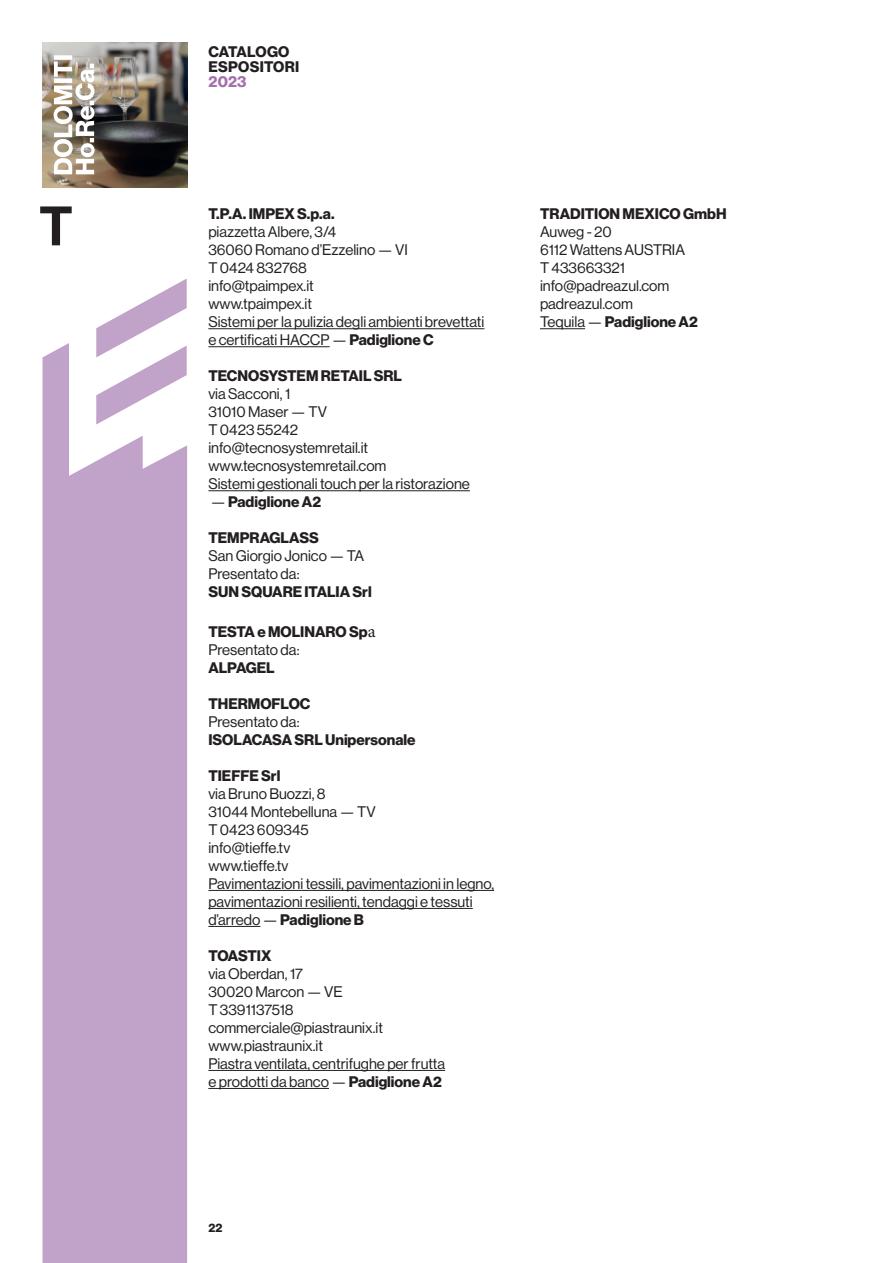
<style>
.page{position:relative;width:893px;height:1263px;background:#fff}
.page>*{position:absolute;margin:0;border:0;box-sizing:border-box;transform-origin:0 0}
.t1{font:700 54px "Helvetica";color:#231f20}
.t2{font:15px "Neue Haas Grotesk Display";color:#231f20}
.t3{font:700 15px/15px "Neue Haas Grotesk Display";color:#231f20}
.t4{font:700 15px "Neue Haas Grotesk Display";letter-spacing:-.02em;color:#231f20}
.t5{font:700 15px "Neue Haas Grotesk Display";color:#a372ab}
.t6{font:700 12px "Neue Haas Grotesk Display";color:#231f20}
.s1{font-weight:700}
.s2{font-weight:400}
.s3{font-family:"Minion Pro";font-weight:400;font-size:18px}
</style>
<div class="page">
<img style="left:43px;top:43px;width:144px;height:144px">
<svg style="left:43px;top:279px;width:144px;height:984px;fill:#c1a2c8"></svg>
<svg style="left:54px;top:55px;width:41px;height:119px"></svg>
<hr style="left:540px;top:328px;width:45px;height:1px;background:#231f20">
<hr style="left:208px;top:328px;width:276px;height:1px;background:#231f20">
<hr style="left:208px;top:346px;width:122px;height:1px;background:#231f20">
<hr style="left:208px;top:490px;width:262px;height:1px;background:#231f20">
<hr style="left:208px;top:890px;width:286px;height:1px;background:#231f20">
<hr style="left:208px;top:908px;width:265px;height:1px;background:#231f20">
<hr style="left:208px;top:926px;width:52px;height:1px;background:#231f20">
<hr style="left:208px;top:1070px;width:237px;height:1px;background:#231f20">
<hr style="left:208px;top:1088px;width:121px;height:1px;background:#231f20">
<p class="t1" style="left:39px;top:193px;width:34px">T</p>
<p class="t3" style="left:208px;top:44px;width:92px">CATALOGO<br>ESPOSITORI</p>
<p class="t5" style="left:208px;top:73px;width:40px">2023</p>
<p class="t3" style="left:208px;top:206px;width:128px">T.P.A. IMPEX S.p.a.</p>
<p class="t2" style="left:208px;top:223px;width:130px">piazzetta Albere, 3/4</p>
<p class="t2" style="left:208px;top:241px;width:201px">36060 Romano d’Ezzelino — VI</p>
<p class="t2" style="left:208px;top:259px;width:100px">T 0424 832768</p>
<p class="t2" style="left:208px;top:277px;width:107px">info@tpaimpex.it</p>
<p class="t2" style="left:208px;top:295px;width:105px">www.tpaimpex.it</p>
<p class="t2" style="left:208px;top:313px;width:278px">Sistemi per la pulizia degli ambienti brevettati</p>
<p class="t2" style="left:208px;top:331px;width:227px">e certificati HACCP — <span class="s1">Padiglione C</span></p>
<p class="t3" style="left:208px;top:368px;width:195px">TECNOSYSTEM RETAIL SRL</p>
<p class="t2" style="left:208px;top:385px;width:83px">via Sacconi, 1</p>
<p class="t2" style="left:208px;top:403px;width:120px">31010 Maser — TV</p>
<p class="t2" style="left:208px;top:421px;width:91px">T 0423 55242</p>
<p class="t2" style="left:208px;top:439px;width:161px">info@tecnosystemretail.it</p>
<p class="t2" style="left:208px;top:457px;width:180px">www.tecnosystemretail.com</p>
<p class="t2" style="left:208px;top:475px;width:263px">Sistemi gestionali touch per la ristorazione</p>
<p class="t3" style="left:211px;top:494px;width:112px"><span class="s2">—</span> Padiglione A2</p>
<p class="t3" style="left:208px;top:530px;width:112px">TEMPRAGLASS</p>
<p class="t2" style="left:208px;top:547px;width:157px">San Giorgio Jonico — TA</p>
<p class="t2" style="left:208px;top:565px;width:93px">Presentato da:</p>
<p class="t3" style="left:208px;top:584px;width:165px">SUN SQUARE ITALIA Srl</p>
<p class="t3" style="left:208px;top:624px;width:169px">TESTA e MOLINARO Sp<span class="s3">a</span></p>
<p class="t2" style="left:208px;top:641px;width:93px">Presentato da:</p>
<p class="t3" style="left:208px;top:660px;width:68px">ALPAGEL</p>
<p class="t3" style="left:208px;top:696px;width:104px">THERMOFLOC</p>
<p class="t2" style="left:208px;top:713px;width:93px">Presentato da:</p>
<p class="t3" style="left:208px;top:732px;width:209px">ISOLACASA SRL Unipersonale</p>
<p class="t3" style="left:208px;top:768px;width:73px">TIEFFE Srl</p>
<p class="t2" style="left:208px;top:785px;width:119px">via Bruno Buozzi, 8</p>
<p class="t2" style="left:208px;top:803px;width:169px">31044 Montebelluna — TV</p>
<p class="t2" style="left:208px;top:821px;width:102px">T 0423 609345</p>
<p class="t2" style="left:208px;top:839px;width:83px">info@tieffe.tv</p>
<p class="t2" style="left:208px;top:857px;width:82px">www.tieffe.tv</p>
<p class="t2" style="left:208px;top:875px;width:287px">Pavimentazioni tessili, pavimentazioni in legno,</p>
<p class="t2" style="left:208px;top:893px;width:266px">pavimentazioni resilienti, tendaggi e tessuti</p>
<p class="t3" style="left:208px;top:912px;width:157px"><span class="s2">d’arredo —</span> Padiglione B</p>
<p class="t4" style="left:208px;top:946px;width:65px">TOASTIX</p>
<p class="t2" style="left:208px;top:965px;width:96px">via Oberdan, 17</p>
<p class="t2" style="left:208px;top:983px;width:136px">30020 Marcon — VE</p>
<p class="t2" style="left:208px;top:1001px;width:87px">T 3391137518</p>
<p class="t2" style="left:208px;top:1019px;width:176px">commerciale@piastraunix.it</p>
<p class="t2" style="left:208px;top:1037px;width:116px">www.piastraunix.it</p>
<p class="t2" style="left:208px;top:1055px;width:238px">Piastra ventilata, centrifughe per frutta</p>
<p class="t2" style="left:208px;top:1073px;width:235px">e prodotti da banco — <span class="s1">Padiglione A2</span></p>
<p class="t3" style="left:540px;top:206px;width:188px">TRADITION MEXICO GmbH</p>
<p class="t2" style="left:540px;top:223px;width:73px">Auweg - 20</p>
<p class="t2" style="left:540px;top:241px;width:147px">6112 Wattens AUSTRIA</p>
<p class="t2" style="left:540px;top:259px;width:87px">T 433663321</p>
<p class="t2" style="left:540px;top:277px;width:131px">info@padreazul.com</p>
<p class="t2" style="left:540px;top:295px;width:94px">padreazul.com</p>
<p class="t3" style="left:540px;top:314px;width:159px"><span class="s2">Tequila —</span> Padiglione A2</p>
<p class="t6" style="left:208px;top:1220px;width:16px">22</p>
</div>
